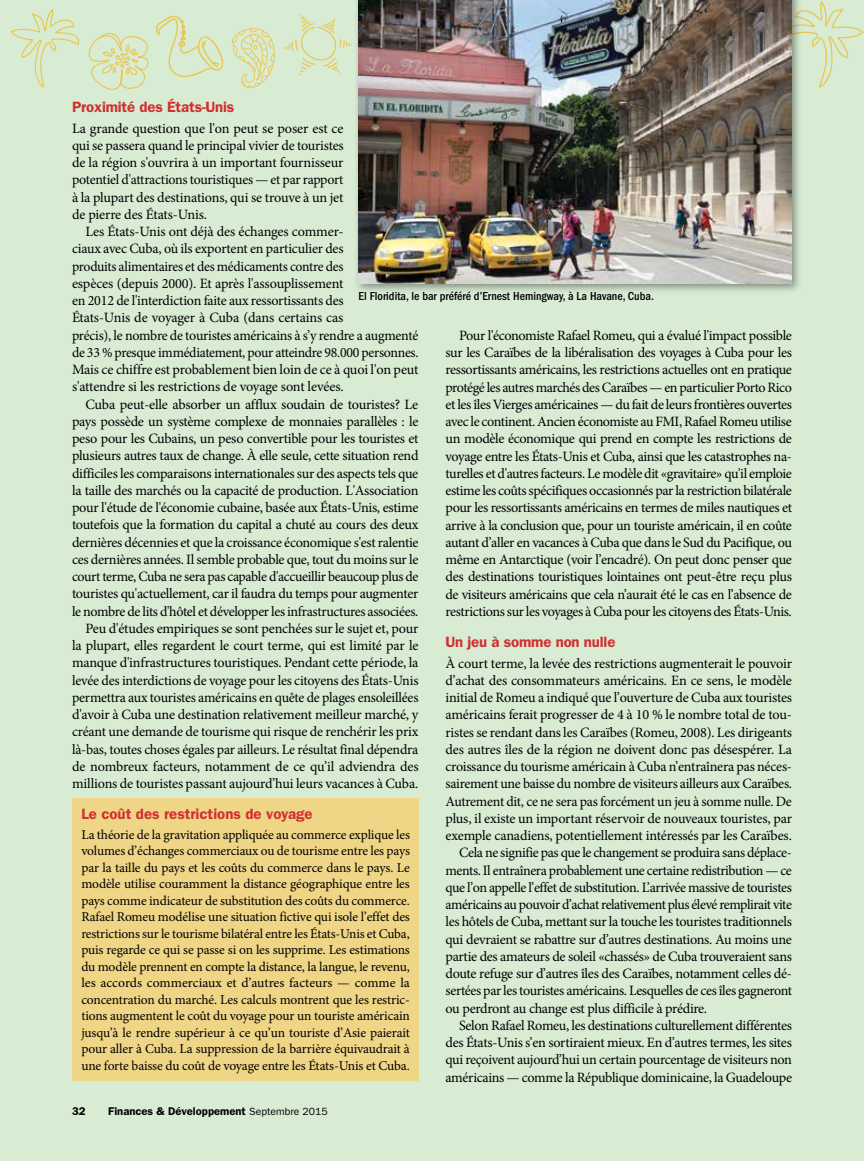
<style>
.page{position:relative;width:864px;height:1161px;background:#d8ecd4}
.page>*{position:absolute;margin:0;border:0;box-sizing:border-box;transform-origin:0 0}
.t1{font:600 15px "ITC Franklin Gothic Std";letter-spacing:-.01em;color:#d0302f}
.t2{font:14.25px/17.2px "Minion Pro";letter-spacing:-.02em;color:#000;text-align:justify}
.t3{font:13.5px/16.5px "Minion Pro";letter-spacing:-.015em;color:#000;text-align:justify}
.t4{font:500 condensed 12px "ITC Franklin Gothic Std";color:#000}
.t5{font:600 11.25px "ITC Franklin Gothic Std";color:#000}
.s1{font-weight:400;font-size:10.5px}
</style>
<div class="page">
<svg style="left:802px;top:1px;width:62px;height:87px"></svg>
<div style="left:72px;top:798px;width:347px;height:283px;background:#efd586"></div>
<div style="left:354px;top:0;width:448px;height:294px;background:#000;opacity:.4"></div>
<img style="left:359px;top:0;width:433px;height:284px">
<svg style="left:232px;top:28px;width:43px;height:61px"></svg>
<svg style="left:156px;top:15px;width:68px;height:63px"></svg>
<svg style="left:283px;top:15px;width:69px;height:60px"></svg>
<svg style="left:11px;top:9px;width:138px;height:81px"></svg>
<p class="t1" style="left:72px;top:98px;width:164px">Proximité des États-Unis</p>
<p class="t2" style="left:72px;top:119px;width:273px">La grande question que l'on peut se poser est ce qui se passera quand le principal vivier de touristes de la région s'ouvrira à un important fournisseur potentiel d'attractions touristiques — et par rapport à la plupart des destinations, qui se trouve à un jet de pierre des États-Unis.</p>
<p class="t2" style="left:72px;top:223px;width:348px;text-align:left;text-indent:13px">Les États-Unis ont déjà des échanges commer-<br>ciaux avec Cuba, où ils exportent en particulier des<br>produits alimentaires et des médicaments contre des<br>espèces (depuis 2000). Et après l'assouplissement<br>en 2012 de l'interdiction faite aux ressortissants des<br>États-Unis de voyager à Cuba (dans certains cas<br>précis), le nombre de touristes américains à s’y rendre a augmenté de 33 % presque immédiatement, pour atteindre 98.000 personnes.<br>Mais ce chiffre est probablement bien loin de ce à quoi l'on peut s'attendre si les restrictions de voyage sont levées.</p>
<p class="t2" style="left:72px;top:395px;width:348px;text-align:right">Cuba peut-elle absorber un afflux soudain de touristes? Le pays possède un système complexe de monnaies parallèles : le peso pour les Cubains, un peso convertible pour les touristes et plusieurs autres taux de change. À elle seule, cette situation rend difficiles les comparaisons internationales sur des aspects tels que la taille des marchés ou la capacité de production. L'Association pour l'étude de l'économie cubaine, basée aux États-Unis, estime toutefois que la formation du capital a chuté au cours des deux dernières décennies et que la croissance économique s'est ralentie ces dernières années. Il semble probable que, tout du moins sur le court terme, Cuba ne sera pas capable d'accueillir beaucoup plus de touristes qu'actuellement, car il faudra du temps pour augmenter le nombre de lits d'hôtel et développer les infrastructures associées.<br>Peu d'études empiriques se sont penchées sur le sujet et, pour<br>la plupart, elles regardent le court terme, qui est limité par le manque d'infrastructures touristiques. Pendant cette période, la levée des interdictions de voyage pour les citoyens des États-Unis permettra aux touristes américains en quête de plages ensoleillées d'avoir à Cuba une destination relativement meilleur marché, y créant une demande de tourisme qui risque de renchérir les prix là-bas, toutes choses égales par ailleurs. Le résultat final dépendra de nombreux facteurs, notamment de ce qu’il adviendra des millions de touristes passant aujourd’hui leurs vacances à Cuba.</p>
<p class="t4" style="left:359px;top:290px;width:297px">El Floridita, le bar préféré d’Ernest Hemingway, à La Havane, Cuba.</p>
<p class="t2" style="left:446px;top:327px;width:348px;text-indent:14px">Pour l'économiste Rafael Romeu, qui a évalué l'impact possible sur les Caraïbes de la libéralisation des voyages à Cuba pour les ressortissants américains, les restrictions actuelles ont en pratique protégé les autres marchés des Caraïbes — en particulier Porto Rico et les îles Vierges américaines — du fait de leurs frontières ouvertes avec le continent. Ancien économiste au FMI, Rafael Romeu utilise un modèle économique qui prend en compte les restrictions de voyage entre les États-Unis et Cuba, ainsi que les catastrophes na&shy;turelles et d'autres facteurs. Le modèle dit «gravitaire» qu'il emploie estime les coûts spécifiques occasionnés par la restriction bilatérale pour les ressortissants américains en termes de miles nautiques et arrive à la conclusion que, pour un touriste américain, il en coûte autant d’aller en vacances à Cuba que dans le Sud du Pacifique, ou même en Antarctique (voir l’encadré). On peut donc penser que des destinations touristiques lointaines ont peut-être reçu plus de visiteurs américains que cela n’aurait été le cas en l’absence de restrictions sur les voyages à Cuba pour les citoyens des États-Unis.</p>
<p class="t1" style="left:446px;top:633px;width:171px">Un jeu à somme non nulle</p>
<p class="t2" style="left:446px;top:654px;width:348px">À court terme, la levée des restrictions augmenterait le pouvoir</p>
<p class="t2" style="left:446px;top:672px;width:348px">d’achat des consommateurs américains. En ce sens, le modèle</p>
<p class="t2" style="left:446px;top:689px;width:348px">initial de Romeu a indiqué que l’ouverture de Cuba aux touristes</p>
<p class="t2" style="left:446px;top:706px;width:348px">américains ferait progresser de 4 à 10 % le nombre total de tou-</p>
<p class="t2" style="left:446px;top:723px;width:348px">ristes se rendant dans les Caraïbes (Romeu, 2008). Les dirigeants</p>
<p class="t2" style="left:446px;top:741px;width:348px">des autres îles de la région ne doivent donc pas désespérer. La</p>
<p class="t2" style="left:446px;top:758px;width:348px">croissance du tourisme américain à Cuba n’entraînera pas néces-</p>
<p class="t2" style="left:446px;top:775px;width:348px">sairement une baisse du nombre de visiteurs ailleurs aux Caraïbes.</p>
<p class="t2" style="left:446px;top:792px;width:348px">Autrement dit, ce ne sera pas forcément un jeu à somme nulle. De</p>
<p class="t2" style="left:446px;top:810px;width:348px">plus, il existe un important réservoir de nouveaux touristes, par</p>
<p class="t2" style="left:446px;top:827px;width:348px">exemple canadiens, potentiellement intéressés par les Caraïbes.</p>
<p class="t2" style="left:459px;top:844px;width:335px">Cela ne signifie pas que le changement se produira sans déplace-</p>
<p class="t2" style="left:446px;top:861px;width:348px">ments. Il entraînera probablement une certaine redistribution — ce</p>
<p class="t2" style="left:446px;top:879px;width:348px">que l’on appelle l’effet de substitution. L’arrivée massive de touristes</p>
<p class="t2" style="left:446px;top:896px;width:348px">américains au pouvoir d’achat relativement plus élevé remplirait vite</p>
<p class="t2" style="left:446px;top:913px;width:348px">les hôtels de Cuba, mettant sur la touche les touristes traditionnels</p>
<p class="t2" style="left:446px;top:930px;width:348px">qui devraient se rabattre sur d’autres destinations. Au moins une</p>
<p class="t2" style="left:446px;top:948px;width:348px">partie des amateurs de soleil «chassés» de Cuba trouveraient sans</p>
<p class="t2" style="left:446px;top:965px;width:348px">doute refuge sur d’autres îles des Caraïbes, notamment celles dé-</p>
<p class="t2" style="left:446px;top:982px;width:348px">sertées par les touristes américains. Lesquelles de ces îles gagneront</p>
<p class="t2" style="left:446px;top:999px;width:263px">ou perdront au change est plus difficile à prédire.</p>
<p class="t2" style="left:459px;top:1017px;width:335px">Selon Rafael Romeu, les destinations culturellement différentes</p>
<p class="t2" style="left:446px;top:1034px;width:348px">des États-Unis s’en sortiraient mieux. En d’autres termes, les sites</p>
<p class="t2" style="left:446px;top:1051px;width:348px">qui reçoivent aujourd’hui un certain pourcentage de visiteurs non</p>
<p class="t2" style="left:446px;top:1068px;width:348px">américains — comme la République dominicaine, la Guadeloupe</p>
<p class="t1" style="left:81px;top:805px;width:233px">Le coût des restrictions de voyage</p>
<p class="t3" style="left:81px;top:826px;width:330px">La théorie de la gravitation appliquée au commerce explique les volumes d’échanges commerciaux ou de tourisme entre les pays par la taille du pays et les coûts du commerce dans le pays. Le modèle utilise couramment la distance géographique entre les pays comme indicateur de substitution des coûts du commerce.<br>Rafael Romeu modélise une situation fictive qui isole l’effet des restrictions sur le tourisme bilatéral entre les États-Unis et Cuba, puis regarde ce qui se passe si on les supprime. Les estimations du modèle prennent en compte la distance, la langue, le revenu, les accords commerciaux et d’autres facteurs — comme la concentration du marché. Les calculs montrent que les restric&shy;tions augmentent le coût du voyage pour un touriste américain jusqu’à le rendre supérieur à ce qu’un touriste d’Asie paierait pour aller à Cuba. La suppression de la barrière équivaudrait à une forte baisse du coût de voyage entre les États-Unis et Cuba.</p>
<p class="t5" style="left:72px;top:1104px;width:15px">32</p>
<p class="t5" style="left:108px;top:1104px;width:221px">Finances &amp; Développement <span class="s1">Septembre 2015</span></p>
</div>
